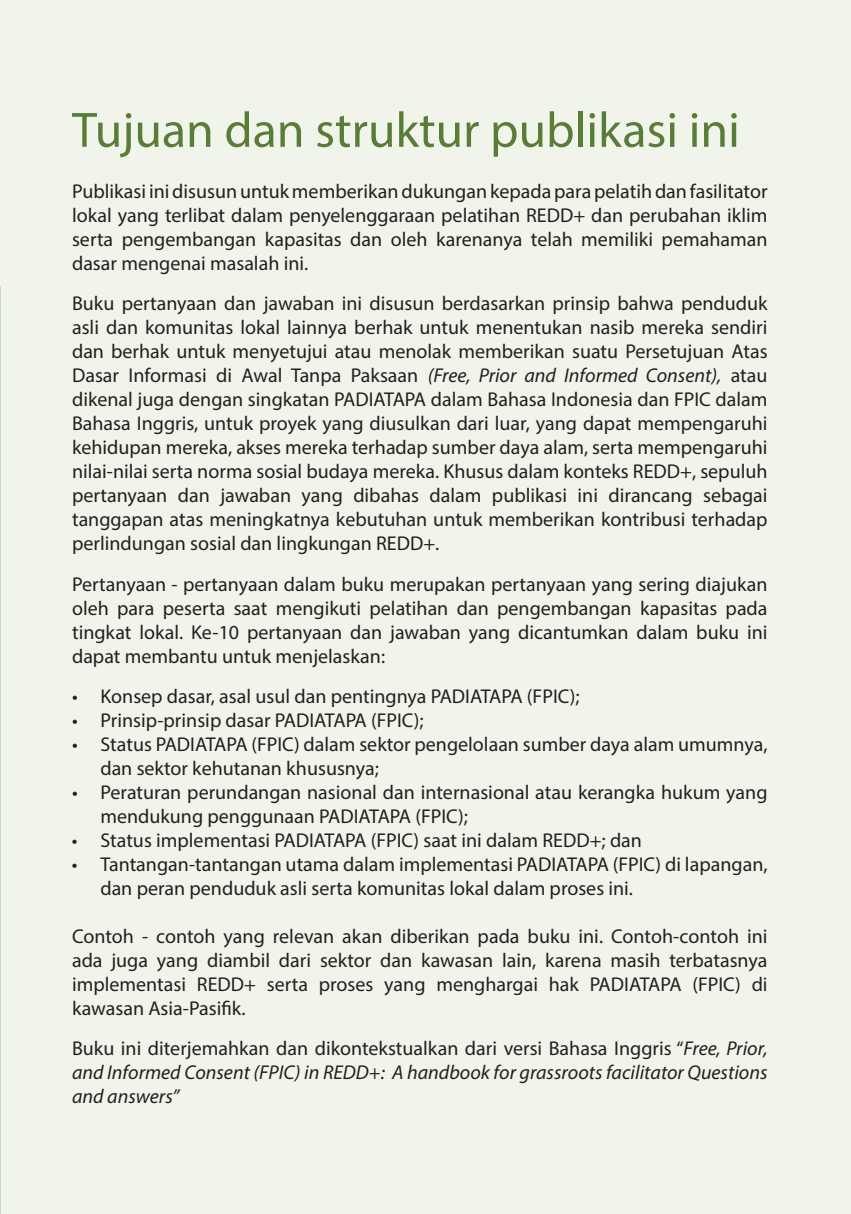
<style>
.page{position:relative;width:851px;height:1214px;background:#fff}
.page>*{position:absolute;margin:0;border:0;box-sizing:border-box;transform-origin:0 0}
.t1{font:50px "Myriad Pro";color:#597d37}
.t2{font:20px/24px "Myriad Pro";color:#231f20;text-align:justify}
.t3{font:italic 20px/24px "Myriad Pro";color:#231f20;text-align:justify}
.s1{font-style:italic}
.s2{font-style:normal}
</style>
<div class="page">
<div style="left:0;top:0;width:850px;height:1213px;background:#f1f4eb"></div>
<h1 class="t1" style="left:72px;top:99px;width:669px">Tujuan dan struktur publikasi ini</h1>
<p class="t2" style="left:72px;top:179px;width:697px">Publikasi ini disusun untuk memberikan dukungan kepada para pelatih dan fasilitator lokal yang terlibat dalam penyelenggaraan pelatihan REDD+ dan perubahan iklim serta pengembangan kapasitas dan oleh karenanya telah memiliki pemahaman dasar mengenai masalah ini.</p>
<p class="t2" style="left:72px;top:291px;width:697px">Buku pertanyaan dan jawaban ini disusun berdasarkan prinsip bahwa penduduk asli dan komunitas lokal lainnya berhak untuk menentukan nasib mereka sendiri dan berhak untuk menyetujui atau menolak memberikan suatu Persetujuan Atas Dasar Informasi di Awal Tanpa Paksaan <span class="s1">(Free, Prior and Informed Consent),</span> atau dikenal juga dengan singkatan PADIATAPA dalam Bahasa Indonesia dan FPIC dalam Bahasa Inggris, untuk proyek yang diusulkan dari luar, yang dapat mempengaruhi kehidupan mereka, akses mereka terhadap sumber daya alam, serta mempengaruhi nilai-nilai serta norma sosial budaya mereka. Khusus dalam konteks REDD+, sepuluh pertanyaan dan jawaban yang dibahas dalam publikasi ini dirancang sebagai tanggapan atas meningkatnya kebutuhan untuk memberikan kontribusi terhadap perlindungan sosial dan lingkungan REDD+.</p>
<p class="t2" style="left:72px;top:571px;width:697px">Pertanyaan - pertanyaan dalam buku merupakan pertanyaan yang sering diajukan oleh para peserta saat mengikuti pelatihan dan pengembangan kapasitas pada tingkat lokal. Ke-10 pertanyaan dan jawaban yang dicantumkan dalam buku ini dapat membantu untuk menjelaskan:</p>
<p class="t2" style="left:72px;top:683px;width:509px">• Konsep dasar, asal usul dan pentingnya PADIATAPA (FPIC);</p>
<p class="t2" style="left:72px;top:707px;width:353px">• Prinsip-prinsip dasar PADIATAPA (FPIC);</p>
<p class="t2" style="left:100px;top:731px;width:668px;text-indent:-28px">• Status PADIATAPA (FPIC) dalam sektor pengelolaan sumber daya alam umumnya, dan sektor kehutanan khususnya;</p>
<p class="t2" style="left:100px;top:779px;width:668px;text-indent:-28px">• Peraturan perundangan nasional dan internasional atau kerangka hukum yang mendukung penggunaan PADIATAPA (FPIC);</p>
<p class="t2" style="left:72px;top:827px;width:571px">• Status implementasi PADIATAPA (FPIC) saat ini dalam REDD+; dan</p>
<p class="t2" style="left:100px;top:851px;width:668px;text-indent:-28px">• Tantangan-tantangan utama dalam implementasi PADIATAPA (FPIC) di lapangan, dan peran penduduk asli serta komunitas lokal dalam proses ini.</p>
<p class="t2" style="left:72px;top:923px;width:697px">Contoh - contoh yang relevan akan diberikan pada buku ini. Contoh-contoh ini ada juga yang diambil dari sektor dan kawasan lain, karena masih terbatasnya implementasi REDD+ serta proses yang menghargai hak PADIATAPA (FPIC) di kawasan Asia-Pasifik.</p>
<p class="t3" style="left:72px;top:1035px;width:697px"><span class="s2">Buku ini diterjemahkan dan dikontekstualkan dari versi Bahasa Inggris “</span>Free, Prior, and Informed Consent (FPIC) in REDD+: A handbook for grassroots facilitator Questions and answers”</p>
</div>
